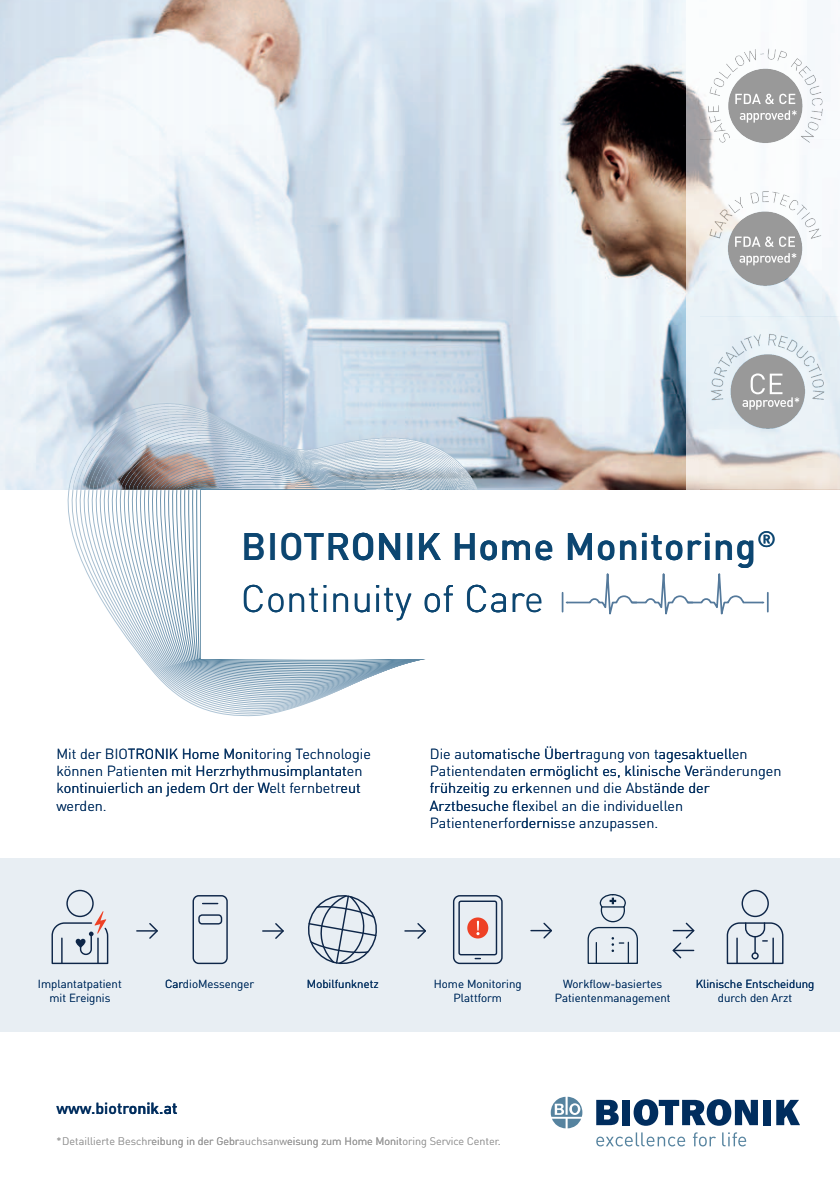
<style>
.page{position:relative;width:840px;height:1190px;background:#fff}
.page>*{position:absolute;margin:0;border:0;box-sizing:border-box;transform-origin:0 0}
.t1{font:500 37.8px/51.6px "DIN Pro";letter-spacing:.02em;color:#0c4671}
.t2{font:500 15.8px "DIN Pro";color:#002d5e}
.t3{font:300 14.4px "DIN Pro";color:#002d5e}
.t4{font:300 11.6px "DIN Pro";color:#002d5e}
.t5{font:300 10.8px "DIN Pro";color:#999}
.s1{font-weight:300}
</style>
<div class="page">
<img style="left:0;top:0;width:840px;height:490px">
<div style="left:0;top:858px;width:840px;height:174px;background:#e8eef3"></div>
<svg style="left:596px;top:1132px;width:89px;height:14px"></svg>
<svg style="left:693px;top:1132px;width:23px;height:14px"></svg>
<svg style="left:722px;top:1132px;width:24px;height:14px"></svg>
<svg style="left:776px;top:1100px;width:24px;height:25px"></svg>
<svg style="left:596px;top:1100px;width:23px;height:25px"></svg>
<div style="left:622px;top:1100px;width:8px;height:25px;background:#002d5e"></div>
<div style="left:763px;top:1100px;width:8px;height:25px;background:#002d5e"></div>
<svg style="left:634px;top:1099px;width:124px;height:27px"></svg>
<svg style="left:551px;top:1097px;width:31px;height:31px"></svg>
<svg style="left:56px;top:384px;width:438px;height:333px"></svg>
<svg style="left:62px;top:387px;width:430px;height:328px"></svg>
<svg style="left:66px;top:391px;width:425px;height:323px"></svg>
<svg style="left:70px;top:394px;width:419px;height:318px"></svg>
<svg style="left:75px;top:397px;width:413px;height:313px"></svg>
<svg style="left:79px;top:401px;width:408px;height:307px"></svg>
<svg style="left:83px;top:404px;width:402px;height:302px"></svg>
<svg style="left:88px;top:407px;width:396px;height:298px"></svg>
<svg style="left:92px;top:411px;width:392px;height:292px"></svg>
<svg style="left:96px;top:414px;width:387px;height:287px"></svg>
<svg style="left:101px;top:417px;width:382px;height:282px"></svg>
<svg style="left:105px;top:420px;width:377px;height:278px"></svg>
<svg style="left:109px;top:423px;width:373px;height:273px"></svg>
<svg style="left:114px;top:427px;width:367px;height:267px"></svg>
<svg style="left:118px;top:430px;width:363px;height:262px"></svg>
<svg style="left:123px;top:433px;width:357px;height:257px"></svg>
<svg style="left:127px;top:436px;width:353px;height:253px"></svg>
<svg style="left:131px;top:439px;width:348px;height:248px"></svg>
<svg style="left:136px;top:443px;width:343px;height:242px"></svg>
<svg style="left:140px;top:446px;width:338px;height:237px"></svg>
<svg style="left:144px;top:449px;width:334px;height:233px"></svg>
<svg style="left:149px;top:452px;width:328px;height:228px"></svg>
<svg style="left:153px;top:455px;width:324px;height:223px"></svg>
<svg style="left:157px;top:458px;width:319px;height:218px"></svg>
<svg style="left:162px;top:461px;width:314px;height:213px"></svg>
<svg style="left:166px;top:464px;width:309px;height:209px"></svg>
<svg style="left:170px;top:468px;width:305px;height:203px"></svg>
<svg style="left:175px;top:471px;width:299px;height:198px"></svg>
<svg style="left:179px;top:474px;width:295px;height:194px"></svg>
<svg style="left:183px;top:477px;width:290px;height:189px"></svg>
<svg style="left:188px;top:480px;width:285px;height:184px"></svg>
<svg style="left:192px;top:483px;width:280px;height:180px"></svg>
<svg style="left:196px;top:486px;width:276px;height:175px"></svg>
<div style="left:201px;top:490px;width:289px;height:168px;background:#fff"></div>
<svg style="left:562px;top:573px;width:207px;height:42px"></svg>
<svg style="left:708px;top:48px;width:115px;height:95px"></svg>
<div style="left:728px;top:211px;width:74px;height:75px;background:#999;border-radius:50%"></div>
<svg style="left:740px;top:253px;width:56px;height:12px"></svg>
<svg style="left:709px;top:191px;width:112px;height:56px"></svg>
<div style="left:731px;top:354px;width:74px;height:75px;background:#999;border-radius:50%"></div>
<svg style="left:711px;top:334px;width:113px;height:76px"></svg>
<svg style="left:531px;top:922px;width:21px;height:17px"></svg>
<div style="left:742px;top:890px;width:27px;height:27px;border:1px solid #0e2648;border-radius:50%"></div>
<svg style="left:726px;top:922px;width:58px;height:43px"></svg>
<div style="left:467px;top:917px;width:21px;height:22px;background:#ee4125;border-radius:50%"></div>
<div style="left:453px;top:895px;width:50px;height:69px;border:1px solid #0e2648;border-radius:6px"></div>
<div style="left:458px;top:901px;width:39px;height:54px;border:1px solid #0e2648;border-radius:2px"></div>
<svg style="left:476px;top:921px;width:4px;height:14px"></svg>
<div style="left:193px;top:895px;width:35px;height:69px;border:1px solid #0e2648;border-radius:6px"></div>
<svg style="left:203px;top:903px;width:15px;height:1px"></svg>
<div style="left:198px;top:914px;width:24px;height:11px;border:1px solid #0e2648;border-radius:3px"></div>
<svg style="left:308px;top:895px;width:69px;height:70px"></svg>
<hr style="left:137px;top:930px;width:20px;height:2px;background:#0e2648">
<svg style="left:148px;top:923px;width:10px;height:16px"></svg>
<hr style="left:263px;top:930px;width:20px;height:2px;background:#0e2648">
<svg style="left:274px;top:923px;width:10px;height:16px"></svg>
<hr style="left:405px;top:930px;width:20px;height:2px;background:#0e2648">
<svg style="left:416px;top:923px;width:10px;height:16px"></svg>
<div style="left:66px;top:890px;width:28px;height:27px;border:1px solid #0e2648;border-radius:50%"></div>
<svg style="left:51px;top:911px;width:58px;height:54px"></svg>
<svg style="left:587px;top:895px;width:51px;height:69px"></svg>
<svg style="left:672px;top:922px;width:23px;height:37px"></svg>
<img style="left:686px;top:0;width:13px;height:490px">
<img style="left:699px;top:134px;width:141px;height:5px">
<img style="left:699px;top:272px;width:141px;height:44px">
<img style="left:69px;top:487px;width:276px;height:4px">
<img style="left:168px;top:490px;width:32px;height:1px">
<img style="left:345px;top:489px;width:132px;height:1px">
<img style="left:699px;top:415px;width:141px;height:75px">
<h1 class="t1" style="left:241px;top:521px;width:536px">BIOTRONIK Home Monitoring<sup>®<br></sup><span class="s1">Continuity of Care</span></h1>
<p class="t3" style="left:56px;top:747px;width:316px">Mit der BIOTRONIK Home Monitoring Technologie</p>
<p class="t3" style="left:56px;top:764px;width:308px">können Patienten mit Herzrhythmusimplantaten</p>
<p class="t3" style="left:56px;top:781px;width:306px">kontinuierlich an jedem Ort der Welt fernbetreut</p>
<p class="t3" style="left:56px;top:799px;width:52px">werden.</p>
<p class="t3" style="left:430px;top:747px;width:319px">Die automatische Übertragung von tagesaktuellen</p>
<p class="t3" style="left:430px;top:799px;width:255px">Arztbesuche flexibel an die individuellen</p>
<p class="t3" style="left:430px;top:764px;width:353px">Patientendaten ermöglicht es, klinische Veränderungen</p>
<p class="t3" style="left:563px;top:764px;width:9px">g</p>
<p class="t3" style="left:430px;top:781px;width:281px">frühzeitig zu erkennen und die Abstände der</p>
<p class="t3" style="left:430px;top:816px;width:230px">Patientenerfordernisse anzupassen.</p>
<p class="t4" style="left:38px;top:978px;width:85px">Implantatpatient</p>
<p class="t4" style="left:165px;top:978px;width:91px">CardioMessenger</p>
<p class="t4" style="left:49px;top:992px;width:62px">mit Ereignis</p>
<p class="t4" style="left:307px;top:978px;width:73px">Mobilfunknetz</p>
<p class="t4" style="left:434px;top:978px;width:89px">Home Monitoring</p>
<p class="t4" style="left:454px;top:992px;width:50px">Plattform</p>
<p class="t4" style="left:563px;top:978px;width:100px">Workflow-basiertes</p>
<p class="t4" style="left:555px;top:992px;width:117px">Patientenmanagement</p>
<p class="t4" style="left:696px;top:978px;width:120px">Klinische Entscheidung</p>
<p class="t4" style="left:718px;top:992px;width:76px">durch den Arzt</p>
<p class="t2" style="left:56px;top:1100px;width:123px">www.biotronik.at</p>
<p class="t5" style="left:56px;top:1136px;width:446px">*Detaillierte Beschreibung in der Gebrauchsanweisung zum Home Monitoring Service Center.</p>
</div>
